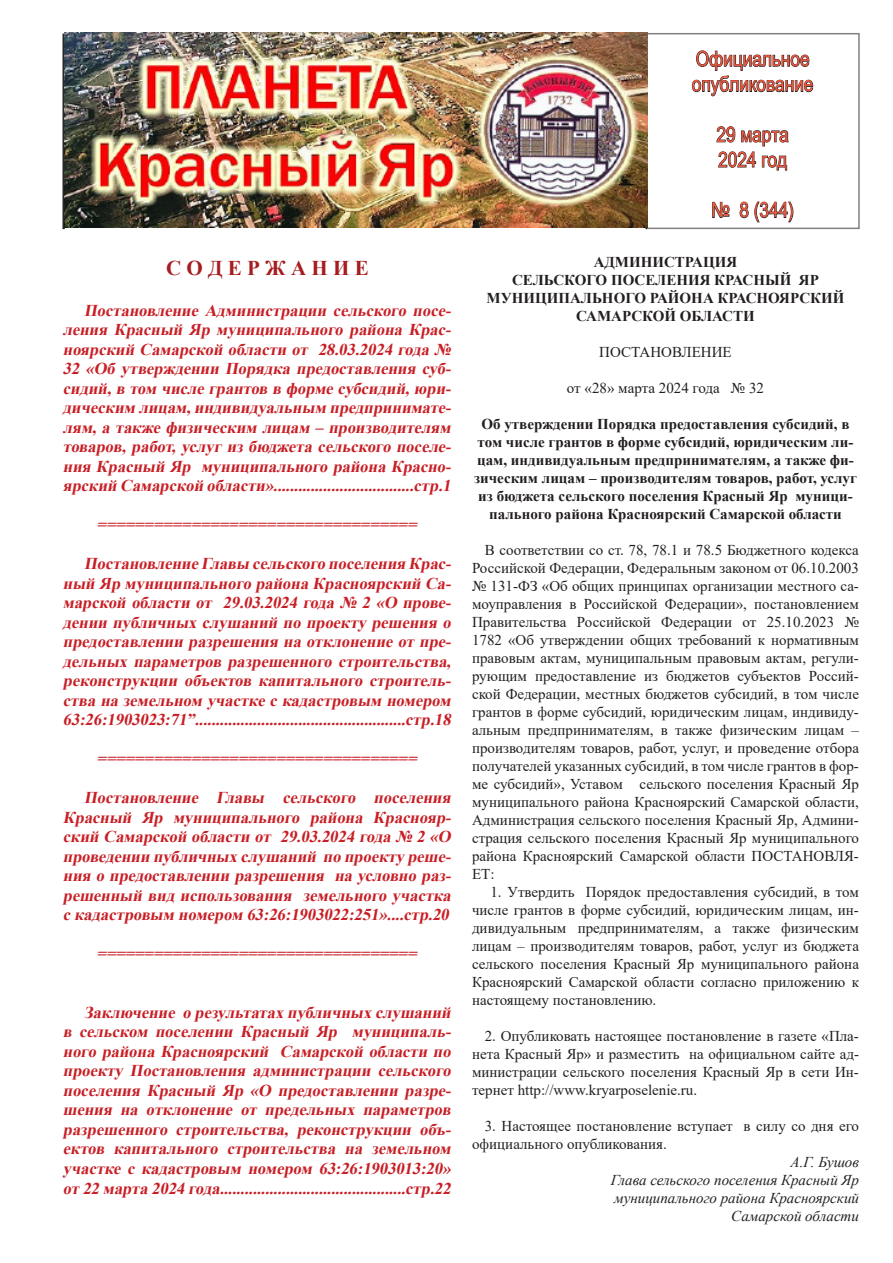
<style>
.page{position:relative;width:893px;height:1263px;background:#fff}
.page>*{position:absolute;margin:0;border:0;box-sizing:border-box;transform-origin:0 0}
.t1{font:21px/25.2px "Arial Narrow";color:#ec543b}
.t2{font:700 21px "Times New Roman";color:#a51d20}
.t3{font:italic 700 16.5px/19.5px "Times New Roman";color:#c81f26;text-align:justify}
.t4{font:15px/18px "Times New Roman";color:#231f20;text-align:justify}
.t5{font:700 15px/18px "Times New Roman";color:#231f20;text-align:center}
.t6{font:italic 15px/18px "Times New Roman";color:#231f20;text-align:right}
</style>
<div class="page">
<svg style="left:692px;top:50px;width:122px;height:47px"></svg>
<svg style="left:716px;top:126px;width:73px;height:45px"></svg>
<svg style="left:712px;top:202px;width:18px;height:16px"></svg>
<svg style="left:739px;top:201px;width:55px;height:22px"></svg>
<div style="left:646px;top:33px;width:214px;height:196px;border:2px solid #808080"></div>
<hr style="left:64px;top:34px;width:1px;height:195px;background:#231f20">
<hr style="left:63px;top:34px;width:1px;height:195px;background:#231f20">
<hr style="left:646px;top:34px;width:1px;height:195px;background:#231f20">
<img style="left:64px;top:33px;width:583px;height:194px">
<p class="t2" style="left:166px;top:253px;width:204px">С О Д Е Р Ж А Н И Е</p>
<p class="t3" style="left:63px;top:300px;width:393px;text-indent:21px">Постановление Администрации сельского посе&shy;ления Красный Яр муниципального района Крас&shy;ноярский Самарской области от 28.03.2024 года № 32 «Об утверждении Порядка предоставления суб&shy;сидий,в том числегрантов в формесубсидий,юри&shy;дическим лицам,индивидуальным предпринимате&shy;лям, а также физическим лицам – производителям товаров, работ, услуг из бюджета сельского поселе&shy;ния Красный Яр муниципального района Красно&shy;ярский Самарской области»..................................стр.1</p>
<p class="t3" style="left:97px;top:514px;width:325px">==================================</p>
<p class="t3" style="left:63px;top:553px;width:393px;text-indent:21px">ПостановлениеГлавы сельского поселения Крас&shy;ный Яр муниципального района Красноярский Са&shy;марской области от 29.03.2024 года № 2 «О прове&shy;дении публичных слушаний по проекту решения о предоставлении разрешения на отклонение от пре&shy;дельных параметров разрешенного строительства, реконструкции объектов капитального строитель&shy;ства на земельном участкескадастровым номером 63:26:1903023:71”...................................................стр.18</p>
<p class="t3" style="left:97px;top:748px;width:325px">==================================</p>
<p class="t3" style="left:63px;top:787px;width:393px;text-indent:21px">Постановление Главы сельского поселения Красный Яр муниципального района Краснояр&shy;ский Самарской области от 29.03.2024 года № 2 «О проведении публичных слушаний по проекту реше&shy;ния о предоставлении разрешения на условно раз&shy;решенный вид использования земельного участка скадастровым номером 63:26:1903022:251»....стр.20</p>
<p class="t3" style="left:97px;top:943px;width:325px">==================================</p>
<p class="t3" style="left:63px;top:1002px;width:393px;text-indent:21px">Заключение о результатах публичных слушаний в сельском поселении Красный Яр муниципаль&shy;ного района Красноярский Самарской области по проекту Постановления администрации сельского поселения Красный Яр «О предоставлении разре&shy;шения на отклонение от предельных параметров разрешенного строительства, реконструкции объ&shy;ектов капитального строительства на земельном участке с кадастровым номером 63:26:1903013:20» от 22 марта 2024 года.............................................стр.22</p>
<p class="t1" style="left:692px;top:45px;width:123px">Официальное опубликование</p>
<p class="t1" style="left:716px;top:121px;width:74px">29 марта<br>2024 год</p>
<p class="t1" style="left:711px;top:197px;width:84px">№ 8 (344)</p>
<p class="t5" style="left:487px;top:253px;width:359px">АДМИНИСТРАЦИЯ<br>СЕЛЬСКОГО ПОСЕЛЕНИЯ КРАСНЫЙ ЯР<br>МУНИЦИПАЛЬНОГО РАЙОНА КРАСНОЯРСКИЙ<br>САМАРСКОЙ ОБЛАСТИ</p>
<p class="t4" style="left:599px;top:342px;width:134px">ПОСТАНОВЛЕНИЕ</p>
<p class="t4" style="left:567px;top:378px;width:199px">от «28» марта 2024 года № 32</p>
<p class="t5" style="left:474px;top:415px;width:384px">Об утверждении Порядка предоставления субсидий, в том числе грантов в форме субсидий, юридическим ли&shy;цам, индивидуальным предпринимателям, а также фи&shy;зическим лицам – производителям товаров, работ, услуг из бюджета сельского поселения Красный Яр муници&shy;пального района Красноярский Самарской области</p>
<p class="t4" style="left:472px;top:540px;width:388px;text-indent:13px">В соответствии со ст. 78, 78.1 и 78.5 Бюджетного кодекса Российской Федерации, Федеральным законом от 06.10.2003 № 131-ФЗ «Об общих принципах организации местного са&shy;моуправления в Российской Федерации», постановлением Правительства Российской Федерации от 25.10.2023 № 1782 «Об утверждении общих требований к нормативным правовым актам, муниципальным правовым актам, регули&shy;рующим предоставление из бюджетов субъектов Россий&shy;ской Федерации, местных бюджетов субсидий, в том числе грантов в форме субсидий, юридическим лицам, индивиду&shy;альным предпринимателям, в также физическим лицам – производителям товаров, работ, услуг, и проведение отбора получателей указанных субсидий, в том числе грантов в фор&shy;ме субсидий», Уставом сельского поселения Красный Яр муниципального района Красноярский Самарской области, Администрация сельского поселения Красный Яр, Админи&shy;страция сельского поселения Красный Яр муниципального района Красноярский Самарской области ПОСТАНОВЛЯ-ЕТ:</p>
<p class="t4" style="left:472px;top:882px;width:388px;text-indent:18px">1. Утвердить Порядок предоставления субсидий, в том числе грантов в форме субсидий, юридическим лицам, ин&shy;дивидуальным предпринимателям, а также физическим лицам – производителям товаров, работ, услуг из бюджета сельского поселения Красный Яр муниципального района Красноярский Самарской области согласно приложению к настоящему постановлению.</p>
<p class="t4" style="left:472px;top:1026px;width:388px;text-indent:13px">2. Опубликовать настоящее постановление в газете «Пла&shy;нета Красный Яр» и разместить на официальном сайте ад&shy;министрации сельского поселения Красный Яр в сети Ин&shy;тернет http://www.kryarposelenie.ru.</p>
<p class="t4" style="left:472px;top:1116px;width:388px;text-indent:13px">3. Настоящее постановление вступает в силу со дня его официального опубликования.</p>
<p class="t6" style="left:611px;top:1153px;width:250px">А.Г. Бушов<br>Глава сельского поселения Красный Яр муниципального района Красноярский<br>Самарской области</p>
</div>
